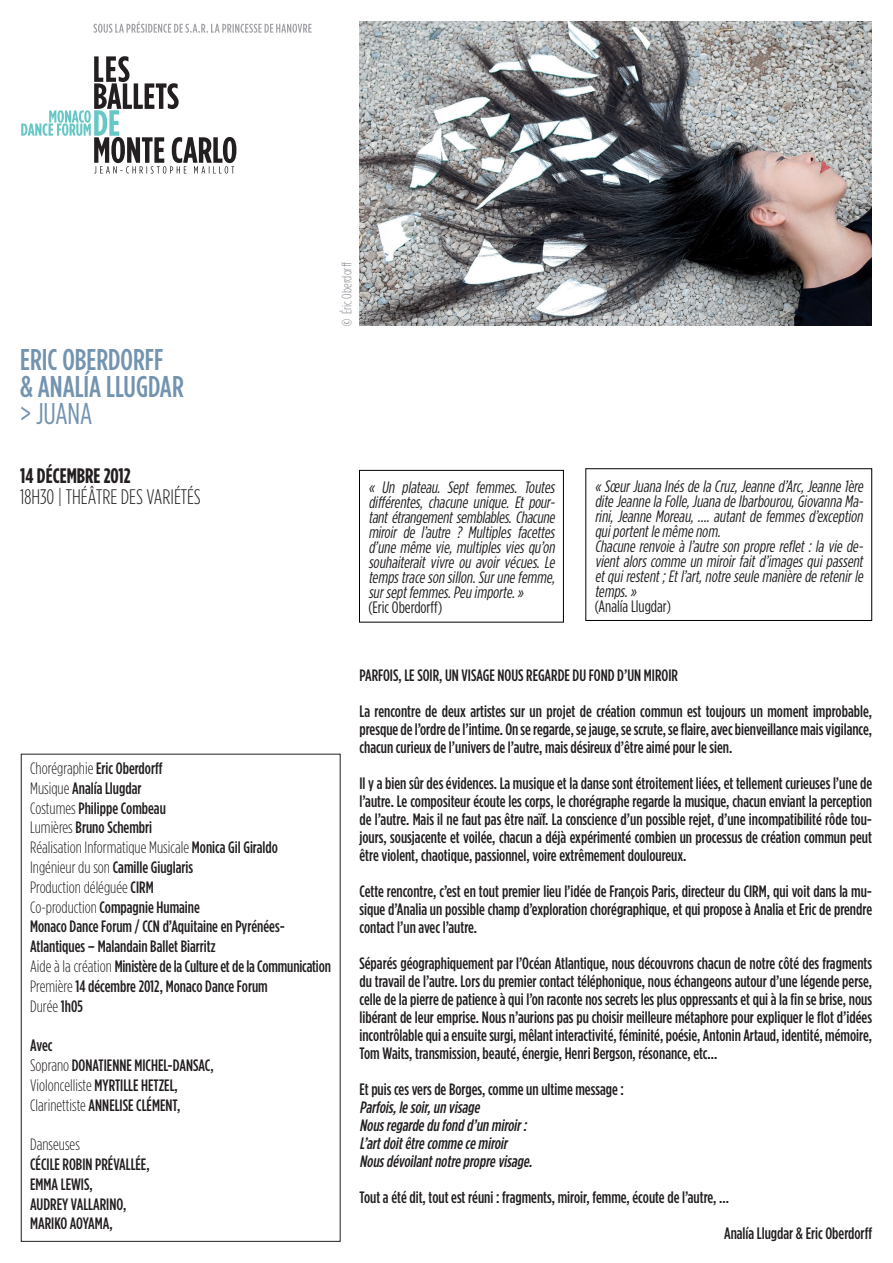
<style>
.page{position:relative;width:893px;height:1263px;background:#fff}
.page>*{position:absolute;margin:0;border:0;box-sizing:border-box;transform-origin:0 0}
.t1{font:500 30px/27px "Gotham Condensed";color:#7393af}
.t2{font:30px "Gotham Condensed";color:#7393af}
.t3{font:300 21px "Gotham Condensed";color:#231f20}
.t4{font:700 21px "Gotham Condensed";color:#231f20}
.t5{font:500 16.5px/19.8px "Gotham Condensed";color:#231f20}
.t6{font:italic 16.5px/15px "Gotham Condensed";color:#231f20;text-align:justify}
.t7{font:italic 500 16.5px/18px "Gotham Condensed";color:#231f20}
.t8{font:16.5px "Gotham Condensed";color:#231f20}
.t9{font:300 16.5px "Gotham Condensed";color:#231f20}
.t10{font:300 13.5px "Gotham Condensed";color:#86898f}
.s1{font-weight:500}
.s2{font-weight:300}
</style>
<div class="page">
<svg style="left:93px;top:21px;width:219px;height:12px"></svg>
<svg style="left:21px;top:56px;width:215px;height:118px"></svg>
<img style="left:359px;top:21px;width:513px;height:305px">
<div style="left:21px;top:754px;width:320px;height:488px;border:1px solid #231f20"></div>
<div style="left:359px;top:470px;width:205px;height:152px;border:1px solid #000"></div>
<div style="left:585px;top:468px;width:287px;height:153px;border:1px solid #000"></div>
<h1 class="t1" style="left:20px;top:345px;width:165px">ERIC OBERDORFF<br>&amp; ANALÍA LLUGDAR</h1>
<h1 class="t2" style="left:20px;top:397px;width:74px">&gt; JUANA</h1>
<p class="t4" style="left:20px;top:464px;width:112px">14 DÉCEMBRE 2012</p>
<p class="t3" style="left:20px;top:485px;width:182px">18H30 | THÉÂTRE DES VARIÉTÉS</p>
<p class="t10" style="left:340px;top:326px;width:66px;rotate:-90deg"><span class="s1">©</span> Éric Oberdorff</p>
<p class="t6" style="left:368px;top:480px;width:191px">« Un plateau. Sept femmes. Toutes différentes, chacune unique. Et pour&shy;tant étrangement semblables. Chacune miroir de l’autre ? Multiples facettes d’une même vie, multiples vies qu’on souhaiterait vivre ou avoir vécues. Le tempstrace son sillon.Surune femme, surseptfemmes.Peu importe.»</p>
<p class="t8" style="left:368px;top:599px;width:75px">(Eric Oberdorff)</p>
<p class="t6" style="left:595px;top:478px;width:273px;text-align:left">« SœurJuana Inésde la Cruz,Jeanne d’Arc,Jeanne 1ère dite Jeanne la Folle,Juana de Ibarbourou,Giovanna Ma&shy;rini, Jeanne Moreau, …. autant de femmes d’exception quiportentle même nom.<br>Chacune renvoie à l’autre son propre reflet : la vie de&shy;vient alors comme un miroir fait d’images qui passent etquirestent;Etl’art,notre seule manière de retenirle temps.»</p>
<p class="t8" style="left:595px;top:597px;width:78px">(Analía Llugdar)</p>
<p class="t5" style="left:30px;top:758px;width:302px"><span class="s2">Chorégraphie</span> Eric Oberdorff<br><span class="s2">Musique</span> Analía Llugdar<br><span class="s2">Costumes</span> Philippe Combeau<br><span class="s2">Lumières</span> Bruno Schembri<br><span class="s2">Réalisation Informatique Musicale</span> Monica Gil Giraldo<br><span class="s2">Ingénieur du son</span> Camille Giuglaris<br><span class="s2">Production déléguée</span> CIRM<br><span class="s2">Co-production</span> Compagnie Humaine<br>Monaco Dance Forum / CCN d’Aquitaine en Pyrénées-Atlantiques – Malandain Ballet Biarritz<br><span class="s2">Aide à la création</span> Ministère de la Culture et de la Communication <span class="s2">Première</span> 14 décembre 2012, Monaco Dance Forum<br><span class="s2">Durée</span> 1h05</p>
<p class="t5" style="left:30px;top:1035px;width:185px">Avec<br><span class="s2">Soprano</span> DONATIENNE MICHEL-DANSAC,<br><span class="s2">Violoncelliste</span> MYRTILLE HETZEL,<br><span class="s2">Clarinettiste</span> ANNELISE CLÉMENT,</p>
<p class="t9" style="left:30px;top:1136px;width:51px">Danseuses</p>
<p class="t5" style="left:30px;top:1154px;width:121px">CÉCILE ROBIN PRÉVALLÉE,<br>EMMA LEWIS,<br>AUDREY VALLARINO,<br>MARIKO AOYAMA,</p>
<p class="t5" style="left:359px;top:656px;width:514px;line-height:36px">PARFOIS, LE SOIR, UN VISAGE NOUS REGARDE DU FOND D’UN MIROIR<br>La rencontre de deux artistes sur un projet de création commun est toujours un moment improbable,</p>
<p class="t5" style="left:359px;top:719px;width:514px;line-height:18px">presque de l’ordre de l’intime. On se regarde, se jauge, se scrute, se flaire, avec bienveillance mais vigilance, chacun curieux de l’univers de l’autre, mais désireux d’être aimé pour le sien.</p>
<p class="t5" style="left:359px;top:773px;width:514px;line-height:18px;text-align:justify">Il y a bien sûr des évidences. La musique et la danse sont étroitement liées, et tellement curieuses l’une de l’autre. Le compositeur écoute les corps, le chorégraphe regarde la musique, chacun enviant la perception de l’autre. Mais il ne faut pas être naïf. La conscience d’un possible rejet, d’une incompatibilité rôde tou&shy;jours, sousjacente et voilée, chacun a déjà expérimenté combien un processus de création commun peut être violent, chaotique, passionnel, voire extrêmement douloureux.</p>
<p class="t5" style="left:359px;top:881px;width:514px;line-height:18px;text-align:justify">Cette rencontre, c’est en tout premier lieu l’idée de François Paris, directeur du CIRM, qui voit dans la mu&shy;sique d’Analia un possible champ d’exploration chorégraphique, et qui propose à Analia et Eric de prendre contact l’un avec l’autre.</p>
<p class="t5" style="left:359px;top:953px;width:514px;line-height:18px;text-align:justify">Séparés géographiquement par l’Océan Atlantique, nous découvrons chacun de notre côté des fragments du travail de l’autre. Lors du premier contact téléphonique, nous échangeons autour d’une légende perse, celle de la pierre de patience à qui l’on raconte nos secrets les plus oppressants et qui à la fin se brise, nous libérant de leur emprise. Nous n’aurions pas pu choisir meilleure métaphore pour expliquer le flot d’idées incontrôlable qui a ensuite surgi, mêlant interactivité, féminité, poésie, Antonin Artaud, identité, mémoire, Tom Waits, transmission, beauté, énergie, Henri Bergson, résonance, etc...</p>
<p class="t5" style="left:359px;top:1079px;width:266px">Et puis ces vers de Borges, comme un ultime message :</p>
<p class="t7" style="left:359px;top:1097px;width:177px">Parfois,le soir,un visage<br>Nousregarde du fond d’un miroir:<br>L’artdoitêtre comme ce miroir<br>Nousdévoilantnotre propre visage.</p>
<p class="t5" style="left:724px;top:1178px;width:150px;line-height:36px;text-indent:-365px">Tout a été dit, tout est réuni : fragments, miroir, femme, écoute de l’autre, ...<br>Analía Llugdar &amp; Eric Oberdorff</p>
</div>
